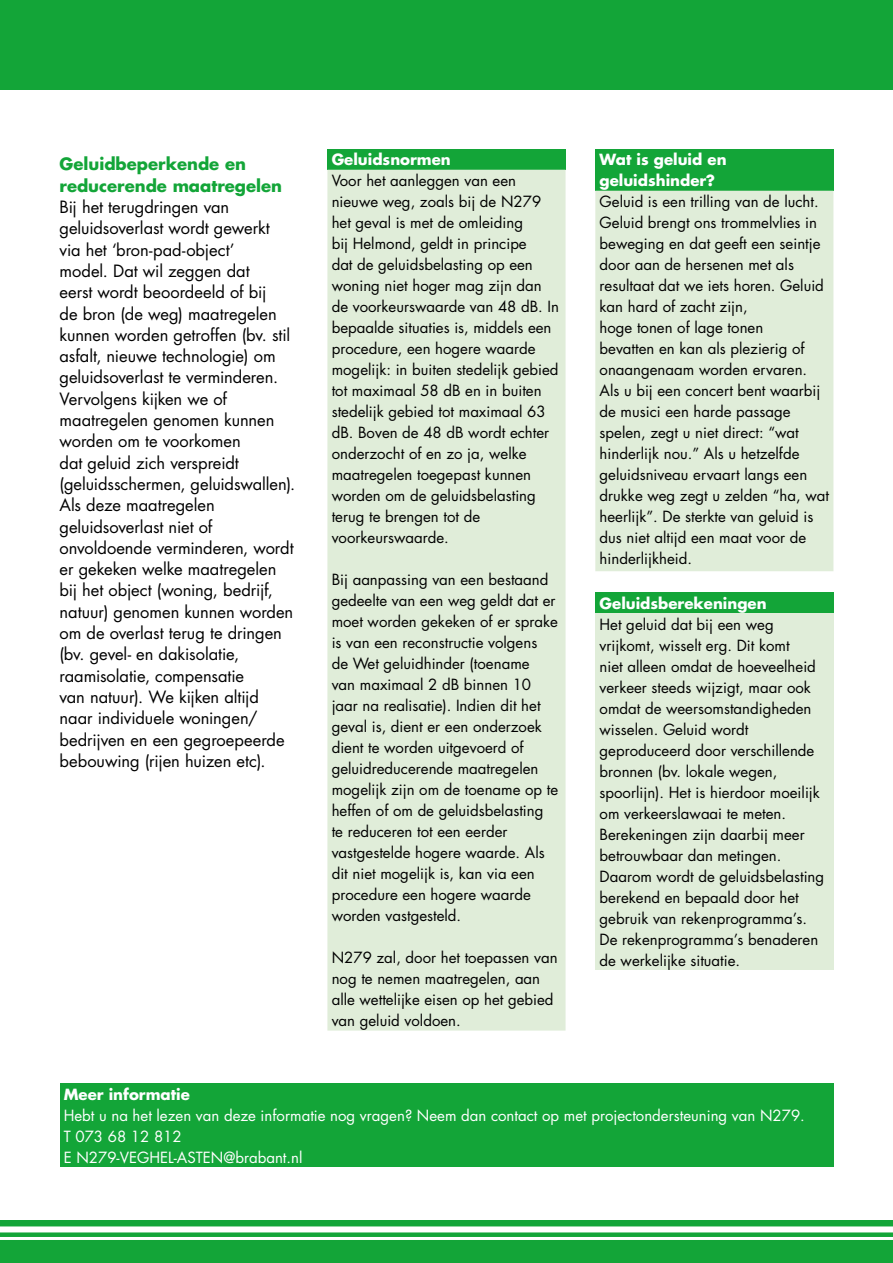
<style>
.page{position:relative;width:893px;height:1263px;background:#fff}
.page>*{position:absolute;margin:0;border:0;box-sizing:border-box;transform-origin:0 0}
.t1{font:16.5px/21.3px "Futura Std";color:#000}
.t2{font:700 16.5px/21.3px "Futura Std";color:#13a538}
.t3{font:15px/21px "Futura Std";color:#000}
.t4{font:15px/21px "Futura Std";color:#fff}
.t5{font:700 15px/21px "Futura Std";color:#fff}
</style>
<div class="page">
<div style="left:0;top:0;width:893px;height:89px;background:#13a538"></div>
<div style="left:0;top:1220px;width:893px;height:43px;background:#13a538"></div>
<div style="left:0;top:1226px;width:893px;height:6px;background:#fff"></div>
<hr style="left:0;top:1237px;width:893px;height:3px;background:#fff">
<div style="left:327px;top:149px;width:239px;height:21px;background:#13a538"></div>
<div style="left:327px;top:170px;width:239px;height:860px;background:#e0edd9"></div>
<div style="left:595px;top:149px;width:238px;height:42px;background:#13a538"></div>
<div style="left:595px;top:191px;width:238px;height:380px;background:#e0edd9"></div>
<div style="left:595px;top:592px;width:238px;height:21px;background:#13a538"></div>
<div style="left:595px;top:613px;width:238px;height:357px;background:#e0edd9"></div>
<div style="left:60px;top:1083px;width:773px;height:84px;background:#13a538"></div>
<p class="t2" style="left:60px;top:153px;width:224px">Geluidbeperkende en reducerende maatregelen</p>
<p class="t1" style="left:60px;top:196px;width:237px">Bij het terugdringen van geluidsoverlast wordt gewerkt<br>via het ‘bron-pad-object’<br>model. Dat wil zeggen dat<br>eerst wordt beoordeeld of bij<br>de bron (de weg) maatregelen kunnen worden getroffen (bv. stil asfalt, nieuwe technologie) om geluidsoverlast te verminderen.<br>Vervolgens kijken we of maatregelen genomen kunnen worden om te voorkomen<br>dat geluid zich verspreidt (geluidsschermen, geluidswallen).<br>Als deze maatregelen geluidsoverlast niet of onvoldoende verminderen, wordt er gekeken welke maatregelen bij het object (woning, bedrijf, natuur) genomen kunnen worden om de overlast terug te dringen (bv. gevel- en dakisolatie, raamisolatie, compensatie<br>van natuur). We kijken altijd naar individuele woningen/ bedrijven en een gegroepeerde bebouwing (rijen huizen etc).</p>
<p class="t5" style="left:332px;top:149px;width:121px">Geluidsnormen</p>
<p class="t3" style="left:332px;top:170px;width:229px">Voor het aanleggen van een nieuwe weg, zoals bij de N279 het geval is met de omleiding<br>bij Helmond, geldt in principe<br>dat de geluidsbelasting op een woning niet hoger mag zijn dan de voorkeurswaarde van 48 dB. In bepaalde situaties is, middels een procedure, een hogere waarde mogelijk: in buiten stedelijk gebied tot maximaal 58 dB en in buiten stedelijk gebied tot maximaal 63 dB. Boven de 48 dB wordt echter onderzocht of en zo ja, welke maatregelen toegepast kunnen worden om de geluidsbelasting terug te brengen tot de voorkeurswaarde.</p>
<p class="t3" style="left:332px;top:569px;width:228px">Bij aanpassing van een bestaand gedeelte van een weg geldt dat er moet worden gekeken of er sprake is van een reconstructie volgens<br>de Wet geluidhinder (toename<br>van maximaal 2 dB binnen 10 jaar na realisatie). Indien dit het geval is, dient er een onderzoek dient te worden uitgevoerd of geluidreducerende maatregelen mogelijk zijn om de toename op te heffen of om de geluidsbelasting te reduceren tot een eerder vastgestelde hogere waarde. Als dit niet mogelijk is, kan via een procedure een hogere waarde worden vastgesteld.</p>
<p class="t3" style="left:332px;top:947px;width:227px">N279 zal, door het toepassen van nog te nemen maatregelen, aan alle wettelijke eisen op het gebied van geluid voldoen.</p>
<p class="t5" style="left:600px;top:149px;width:129px">Wat is geluid en geluidshinder?</p>
<p class="t3" style="left:600px;top:191px;width:231px">Geluid is een trilling van de lucht.<br>Geluid brengt ons trommelvlies in beweging en dat geeft een seintje door aan de hersenen met als resultaat dat we iets horen. Geluid kan hard of zacht zijn,<br>hoge tonen of lage tonen<br>bevatten en kan als plezierig of onaangenaam worden ervaren.<br>Als u bij een concert bent waarbij de musici een harde passage spelen, zegt u niet direct: “wat hinderlijk nou.” Als u hetzelfde geluidsniveau ervaart langs een drukke weg zegt u zelden “ha, wat heerlijk”. De sterkte van geluid is dus niet altijd een maat voor de hinderlijkheid.</p>
<p class="t5" style="left:600px;top:592px;width:169px">Geluidsberekeningen</p>
<p class="t3" style="left:600px;top:614px;width:226px">Het geluid dat bij een weg vrijkomt, wisselt erg. Dit komt<br>niet alleen omdat de hoeveelheid verkeer steeds wijzigt, maar ook omdat de weersomstandigheden wisselen. Geluid wordt geproduceerd door verschillende bronnen (bv. lokale wegen, spoorlijn). Het is hierdoor moeilijk om verkeerslawaai te meten.<br>Berekeningen zijn daarbij meer betrouwbaar dan metingen.<br>Daarom wordt de geluidsbelasting berekend en bepaald door het gebruik van rekenprogramma’s.<br>De rekenprogramma’s benaderen de werkelijke situatie.</p>
<p class="t5" style="left:64px;top:1083px;width:128px">Meer informatie</p>
<p class="t4" style="left:64px;top:1105px;width:743px">Hebt u na het lezen van deze informatie nog vragen? Neem dan contact op met projectondersteuning van N279.<br>T 073 68 12 812<br>E N279-VEGHEL-ASTEN@brabant.nl</p>
</div>
